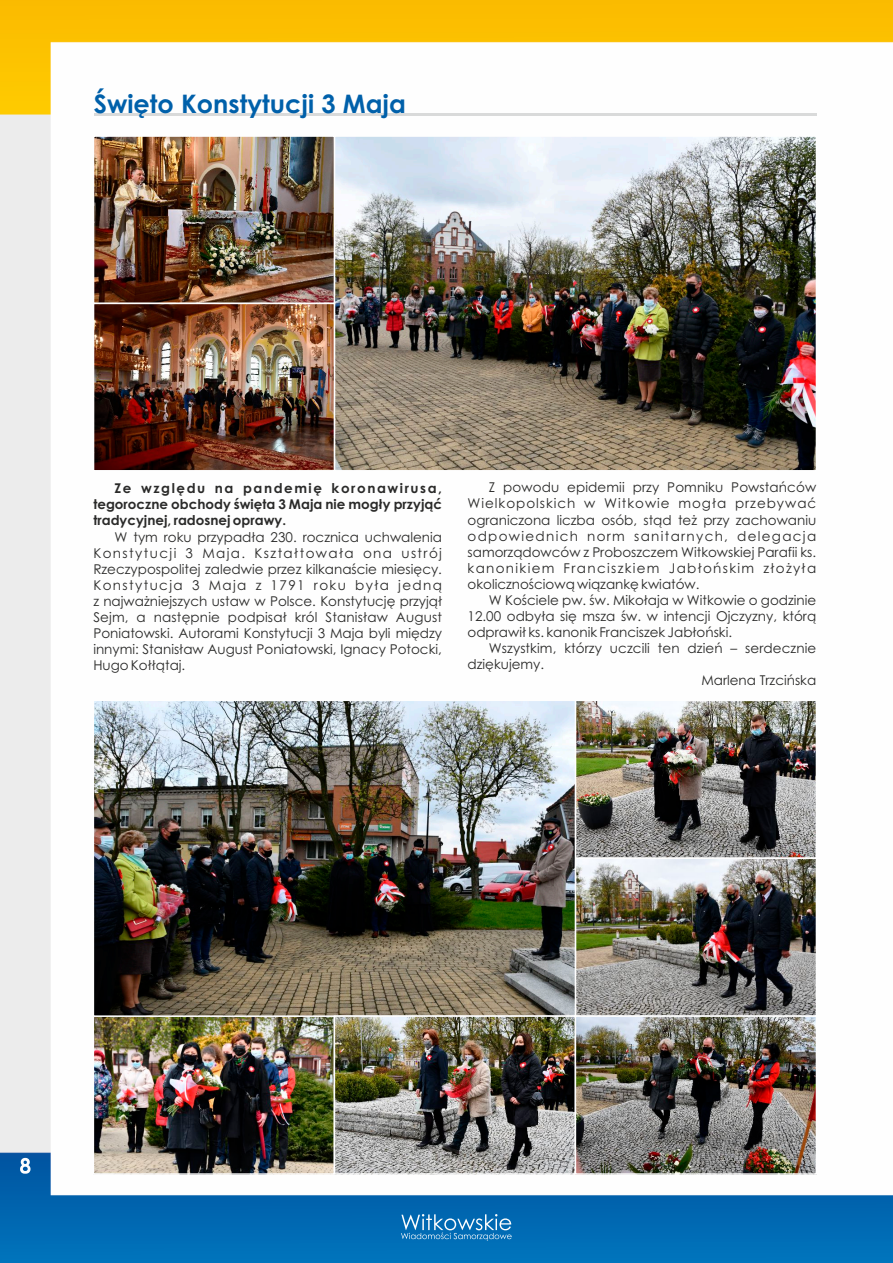
<style>
.page{position:relative;width:893px;height:1263px;background:#fff}
.page>*{position:absolute;margin:0;border:0;box-sizing:border-box;transform-origin:0 0}
.t1{font:700 25.5px "Century Gothic";color:#0060aa}
.t2{font:13.5px/16px "Century Gothic";color:#2a2a29;text-align:justify}
.t3{font:700 13.5px/16.4px "Century Gothic";color:#2a2a29;text-align:justify}
</style>
<div class="page">
<img style="left:0;top:0;width:893px;height:1263px">
<svg style="left:401px;top:1214px;width:111px;height:27px;background:#3287c1"></svg>
<svg style="left:20px;top:1158px;width:11px;height:16px"></svg>
<hr style="left:94px;top:114px;width:722px;height:2px;background:#d9dada">
<img style="left:95px;top:137px;width:720px;height:332px">
<img style="left:95px;top:701px;width:720px;height:472px">
<div style="left:575px;top:699px;width:242px;height:160px;border:1px solid #fefefe"></div>
<div style="left:575px;top:857px;width:242px;height:160px;border:1px solid #fefefe"></div>
<div style="left:93px;top:1015px;width:242px;height:160px;border:1px solid #fefefe"></div>
<img style="left:92px;top:699px;width:485px;height:319px">
<div style="left:334px;top:1015px;width:242px;height:160px;border:1px solid #fefefe"></div>
<div style="left:575px;top:1015px;width:242px;height:160px;border:1px solid #fefefe"></div>
<div style="left:93px;top:135px;width:242px;height:169px;border:1px solid #fefefe"></div>
<div style="left:93px;top:303px;width:242px;height:168px;border:1px solid #fefefe"></div>
<h1 class="t1" style="left:94px;top:94px;width:314px">Święto Konstytucji 3 Maja</h1>
<p class="t3" style="left:93px;top:481px;width:350px;text-indent:21px">Ze względu na pandemię koronawirusa, tegoroczne obchody święta 3 Maja nie mogły przyjąć tradycyjnej, radosnej oprawy.</p>
<p class="t2" style="left:93px;top:530px;width:350px;text-indent:21px">W tym roku przypadła 230. rocznica uchwalenia Konstytucji 3 Maja. Kształtowała ona ustrój Rzeczypospolitej zaledwie przez kilkanaście miesięcy.<br>Konstytucja 3 Maja z 1791 roku była jedną z najważniejszych ustaw w Polsce. Konstytucję przyjął Sejm, a następnie podpisał król Stanisław August Poniatowski. Autorami Konstytucji 3 Maja byli między innymi: Stanisław August Poniatowski, Ignacy Potocki, Hugo Kołłątaj.</p>
<p class="t2" style="left:468px;top:481px;width:350px;text-indent:21px">Z powodu epidemii przy Pomniku Powstańców Wielkopolskich w Witkowie mogła przebywać ograniczona liczba osób, stąd też przy zachowaniu odpowiednich norm sanitarnych, delegacja samorządowców z Proboszczem Witkowskiej Parafii ks. kanonikiem Franciszkiem Jabłońskim złożyła okolicznościową wiązankę kwiatów.</p>
<p class="t2" style="left:468px;top:593px;width:350px;text-indent:21px">W Kościele pw. św. Mikołaja w Witkowie o godzinie 12.00 odbyła się msza św. w intencji Ojczyzny, którą odprawił ks. kanonik Franciszek Jabłoński.</p>
<p class="t2" style="left:468px;top:641px;width:350px;text-indent:21px">Wszystkim, którzy uczcili ten dzień – serdecznie dziękujemy.</p>
<p class="t2" style="left:701px;top:674px;width:116px">Marlena Trzcińska</p>
</div>
